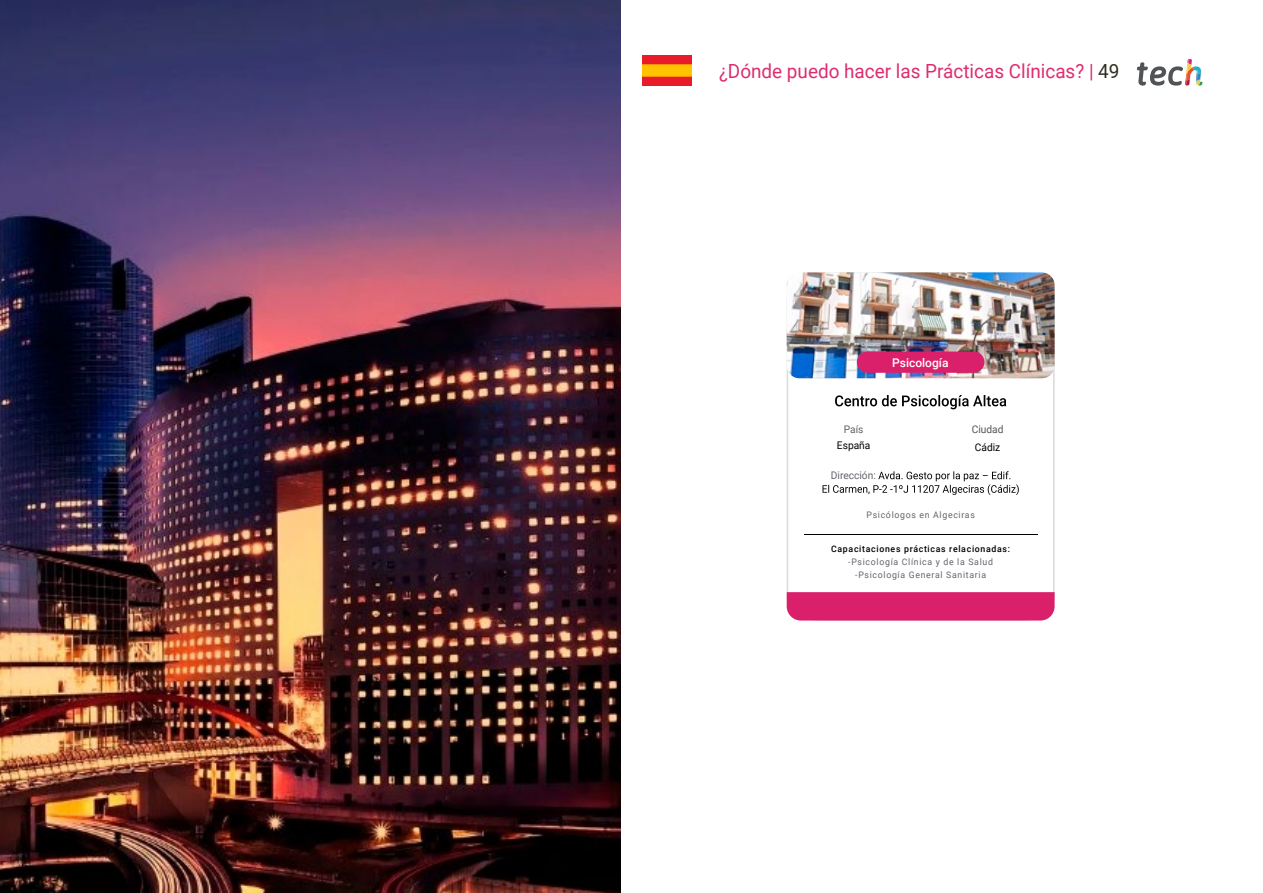
<style>
.page{position:relative;width:1263px;height:893px;background:#fff}
.page>*{position:absolute;margin:0;border:0;box-sizing:border-box;transform-origin:0 0}
.t1{font:19.5px "Roboto";color:#de2d71}
.t2{font:500 12px "Roboto";color:#fff}
.t3{font:10.5px "Roboto";color:#61646a}
.t4{font:10.5px "Roboto";color:#000}
.t5{font:10.5px "Roboto";color:#52555b}
.t6{font:9px/13.2px "Roboto";letter-spacing:.08em;color:#61646a;text-align:center}
.t7{font:500 9px "Roboto";letter-spacing:.08em;color:#000}
.s1{color:#312e20}
</style>
<div class="page">
<img style="left:0;top:0;width:621px;height:893px">
<svg style="left:1137px;top:59px;width:65px;height:27px"></svg>
<img style="left:642px;top:56px;width:49px;height:29px">
<svg style="left:786px;top:281px;width:269px;height:329px"></svg>
<img style="left:787px;top:272px;width:267px;height:106px">
<div style="left:857px;top:351px;width:127px;height:22px;background:#da206a;border-radius:11px"></div>
<svg style="left:787px;top:592px;width:267px;height:29px;background:#da266e"></svg>
<hr style="left:804px;top:534px;width:233px;height:1px;background:#000">
<svg style="left:835px;top:395px;width:171px;height:14px"></svg>
<svg style="left:822px;top:471px;width:197px;height:24px"></svg>
<h1 class="t1" style="left:719px;top:58px;width:402px">¿Dónde puedo hacer las Prácticas Clínicas? | <span class="s1">49</span></h1>
<p class="t3" style="left:844px;top:422px;width:21px">País</p>
<p class="t4" style="left:837px;top:438px;width:35px">España</p>
<h2 class="t2" style="left:892px;top:354px;width:58px">Psicología</h2>
<p class="t5" style="left:972px;top:422px;width:33px">Ciudad</p>
<p class="t4" style="left:975px;top:440px;width:27px">Cádiz</p>
<p class="t3" style="left:831px;top:468px;width:46px">Dirección:</p>
<p class="t6" style="left:866px;top:508px;width:110px">Psicólogos en Algeciras</p>
<p class="t7" style="left:831px;top:542px;width:180px">Capacitaciones prácticas relacionadas:</p>
<p class="t6" style="left:848px;top:555px;width:146px">-Psicología Clínica y de la Salud -Psicología General Sanitaria</p>
</div>
